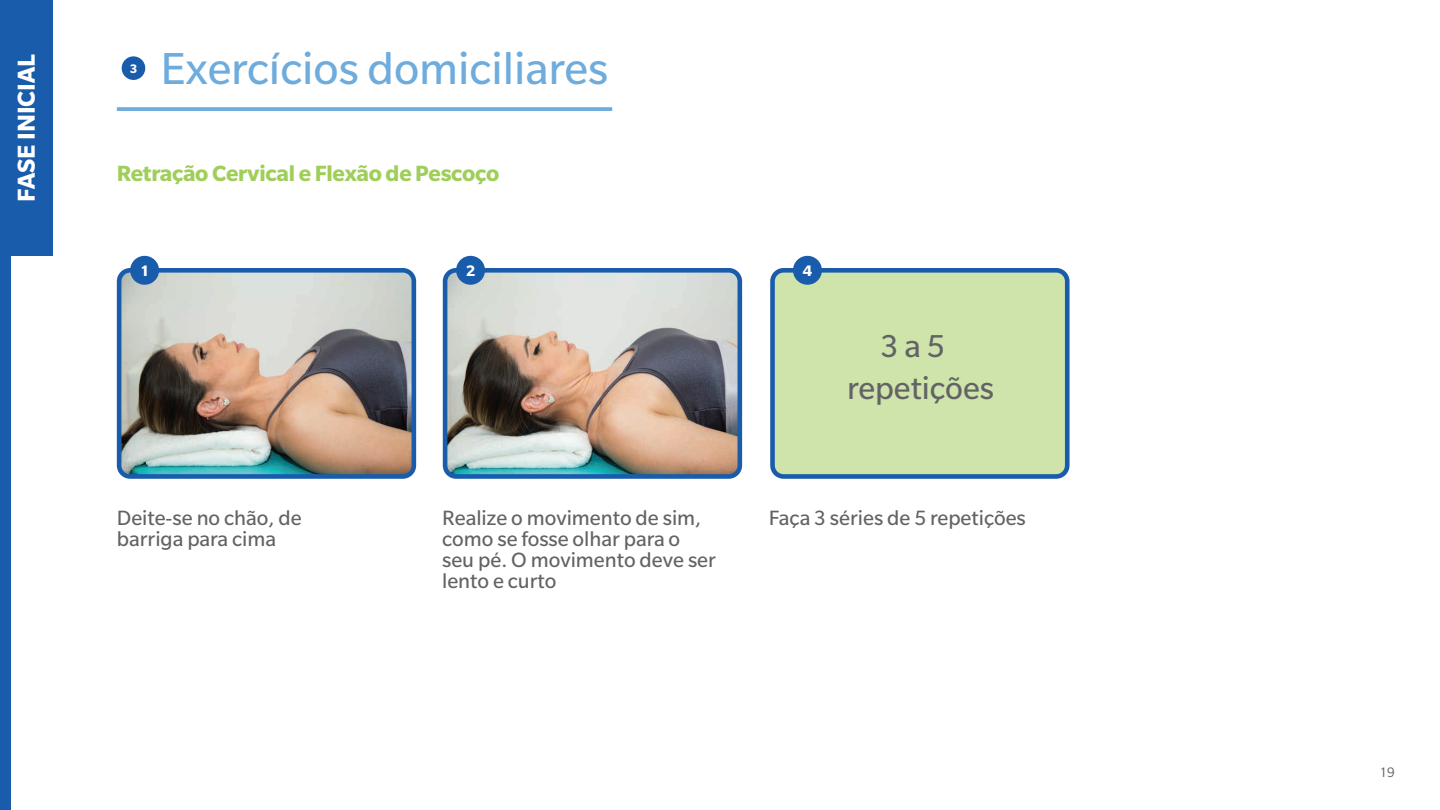
<style>
.page{position:relative;width:1440px;height:810px;background:#fff}
.page>*{position:absolute;margin:0;border:0;box-sizing:border-box;transform-origin:0 0}
.t1{font:48.75px "Slate Pro";color:#6eacdd}
.t2{font:34.5px/42px "Slate Pro";color:#636366;text-align:center}
.t3{font:700 26.62px "Slate Pro";color:#fff}
.t4{font:700 24px "Slate Pro";letter-spacing:-.01em;color:#a0ce5a}
.t5{font:22.5px/21px "Slate Pro";color:#636366}
.t6{font:700 16.58px "Slate Pro";color:#fff}
.t7{font:15px "Slate Pro";color:#636366}
.t8{font:700 13.5px "Slate Pro";color:#fff}
</style>
<div class="page">
<div style="left:773px;top:270px;width:294px;height:206px;background:#cee4aa;border-radius:11px"></div>
<div style="left:770px;top:268px;width:300px;height:211px;border:5px solid #185cab;border-radius:11px"></div>
<img style="left:123px;top:274px;width:287px;height:199px">
<div style="left:117px;top:268px;width:299px;height:211px;border:5px solid #185cab;border-radius:11px"></div>
<img style="left:449px;top:274px;width:287px;height:199px">
<div style="left:443px;top:268px;width:299px;height:211px;border:5px solid #185cab;border-radius:11px"></div>
<div style="left:130px;top:256px;width:29px;height:29px;background:#185cab;border-radius:50%"></div>
<div style="left:456px;top:256px;width:29px;height:29px;background:#185cab;border-radius:50%"></div>
<div style="left:793px;top:256px;width:29px;height:29px;background:#185cab;border-radius:50%"></div>
<div style="left:0;top:0;width:10px;height:810px;background:#185cab"></div>
<div style="left:0;top:0;width:52px;height:256px;background:#185cab"></div>
<svg style="left:117px;top:107px;width:495px;height:4px;background:#76b0de"></svg>
<div style="left:122px;top:56px;width:23px;height:24px;background:#185cab;border-radius:50%"></div>
<p class="t3" style="left:12px;top:202px;width:149px;rotate:-90deg">FASE INICIAL</p>
<h1 class="t1" style="left:161px;top:43px;width:449px">Exercícios domiciliares</h1>
<p class="t8" style="left:130px;top:61px;width:9px">3</p>
<p class="t4" style="left:117px;top:160px;width:384px">Retração Cervical e Flexão de Pescoço</p>
<p class="t6" style="left:140px;top:261px;width:11px">1</p>
<p class="t6" style="left:466px;top:261px;width:11px">2</p>
<p class="t6" style="left:803px;top:261px;width:11px">4</p>
<h2 class="t2" style="left:847px;top:325px;width:148px">3 a 5 repetições</h2>
<p class="t5" style="left:117px;top:507px;width:186px">Deite-se no chão, de barriga para cima</p>
<p class="t5" style="left:442px;top:507px;width:275px">Realize o movimento de sim, como se fosse olhar para o seu pé. O movimento deve ser lento e curto</p>
<p class="t5" style="left:769px;top:507px;width:259px">Faça 3 séries de 5 repetições</p>
<p class="t7" style="left:1380px;top:764px;width:17px">19</p>
</div>
